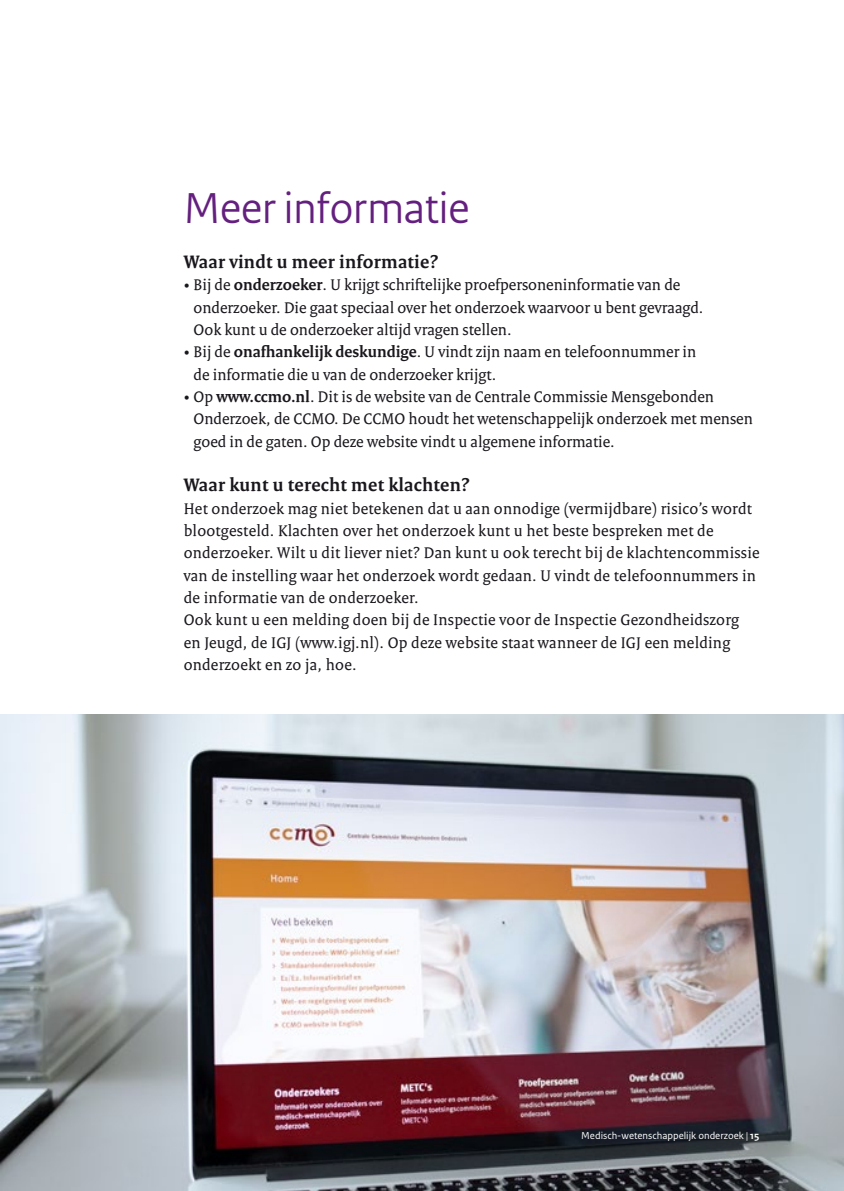
<style>
.page{position:relative;width:844px;height:1191px;background:#fff}
.page>*{position:absolute;margin:0;border:0;box-sizing:border-box;transform-origin:0 0}
._02_-_Kop_niveau_twe{font:45.5px "Rijksoverheid Sans Heading";color:#64207e}
._05_-_Tussenkop_nive{font:700 19.25px "Rijksoverheid Serif";letter-spacing:.015em;color:#1a171c}
._08_-_Plat{font:16.62px/22.4px "Rijksoverheid Serif";letter-spacing:.015em;color:#1a171c}
.t1{font:10.5px "Rijksoverheid Sans Text";color:#fff}
.s1{font-weight:700}
.s2{font-style:italic}
</style>
<div class="page">
<img style="left:0;top:714px;width:843px;height:477px">
<p class="_02_-_Kop_niveau_twe" style="left:184px;top:182px;width:287px">Meer informatie</p>
<p class="_05_-_Tussenkop_nive" style="left:184px;top:250px;width:256px">Waar vindt u meer informatie?</p>
<p class="_08_-_Plat" style="left:193px;top:274px;width:511px;text-indent:-10px">• Bij de <span class="s1">onderzoeker</span>. U krijgt schriftelijke proefpersoneninformatie van de onderzoeker. Die gaat speciaal over het onderzoek waarvoor u bent gevraagd.<br>Ook kunt u de onderzoeker altijd vragen stellen.</p>
<p class="_08_-_Plat" style="left:193px;top:341px;width:504px;text-indent:-10px">• Bij de <span class="s1">onafhankelijk deskundige</span>. U vindt zijn naam en telefoonnummer in de informatie die u van de onderzoeker krijgt.</p>
<p class="_08_-_Plat" style="left:193px;top:385px;width:560px;text-indent:-10px">• Op <span class="s1">www.ccmo.nl</span>. Dit is de website van de Centrale Commissie Mensgebonden<br>Onderzoek, de CCMO. De CCMO houdt het wetenschappelijk onderzoek met mensen goed in de gaten. Op deze website vindt u algemene informatie.</p>
<p class="_05_-_Tussenkop_nive" style="left:184px;top:473px;width:287px">Waar kunt u terecht met klachten?</p>
<p class="_08_-_Plat" style="left:184px;top:497px;width:577px">Het onderzoek mag niet betekenen dat u aan onnodige (vermijdbare) risico’s wordt blootgesteld. Klachten over het onderzoek kunt u het beste bespreken met de onderzoeker. Wilt u dit liever niet? Dan kunt u ook terecht bij de klachtencommissie van de instelling waar het onderzoek wordt gedaan. U vindt de telefoonnummers in de informatie van de onderzoeker.</p>
<p class="_08_-_Plat" style="left:184px;top:608px;width:557px">Ook kunt u een melding doen bij de Inspectie voor de Inspectie Gezondheidszorg en Jeugd, de IGJ (www.igj.nl). Op deze website staat wanneer de IGJ een melding onderzoekt en zo ja, hoe.</p>
<p class="t1" style="left:581px;top:1129px;width:180px">Medisch-wetenschappelijk onderzoek <span class="s2">|</span> <span class="s1">15</span></p>
</div>
